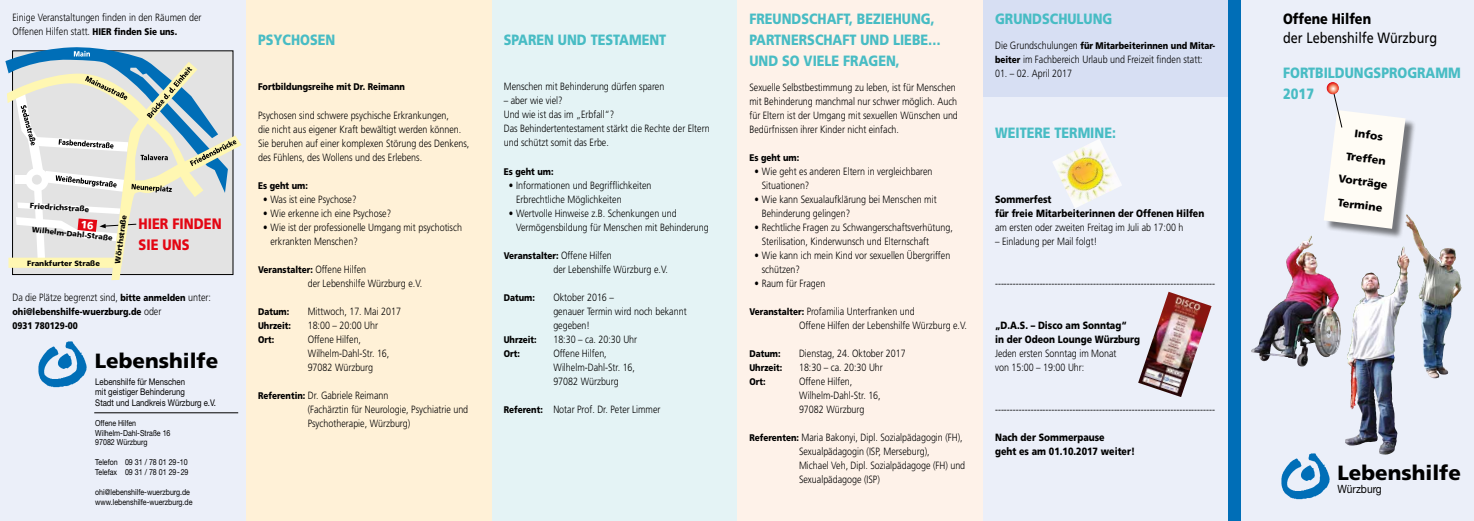
<style>
.page{position:relative;width:1474px;height:521px;background:#fff}
.page>*{position:absolute;margin:0;border:0;box-sizing:border-box;transform-origin:0 0}
.t1{font:900 20.56px "Frutiger";color:#000}
.t2{font:900 15.14px/21.3px "Frutiger";color:#e30613;scale:.85 1}
.t3{font:900 14.88px/21px "Frutiger";color:#48bcc4;scale:.85 1}
.t4{font:14.88px "Frutiger";color:#000;scale:.85 1}
.t5{font:900 14.88px "Frutiger";color:#000;scale:.85 1}
.t6{font:11.38px "Helvetica Neue";color:#000;scale:.9 1}
.t7{font:900 10.85px/23.5px "Frutiger";color:#000;text-align:center}
.t8{font:300 10.5px/14px "Frutiger";color:#000;scale:.85 1}
.t9{font:900 10.5px/14px "Frutiger";color:#000;scale:.85 1}
.t10{font:900 9.62px/14px "Frutiger";color:#000;scale:.85 1}
.t11{font:9.19px/10.5px "Helvetica Neue";color:#000;scale:.85 1}
.t12{font:8.31px/10px "Helvetica Neue";color:#000;scale:.85 1}
.t13{font:900 7.52px "Frutiger";color:#000}
.s1{font-weight:900;font-size:9.62px}
.s2{font-weight:300;font-size:10.5px}
</style>
<div class="page">
<div style="left:982px;top:96px;width:246px;height:425px;background:#ebeff9"></div>
<div style="left:982px;top:0;width:246px;height:96px;background:#d7dff3"></div>
<div style="left:737px;top:0;width:245px;height:521px;background:#fef2e9"></div>
<div style="left:491px;top:0;width:246px;height:521px;background:#e4f3f5"></div>
<div style="left:246px;top:0;width:245px;height:521px;background:#fff1d7"></div>
<div style="left:0;top:0;width:246px;height:521px;background:#ebeff9"></div>
<div style="left:1228px;top:0;width:245px;height:521px;background:#ebeff9"></div>
<div style="left:1228px;top:0;width:12px;height:521px;background:#006eb7"></div>
<img style="left:1281px;top:453px;width:49px;height:47px">
<img style="left:1251px;top:236px;width:89px;height:130px">
<img style="left:1345px;top:250px;width:57px;height:195px">
<img style="left:1405px;top:225px;width:56px;height:153px">
<div style="left:1325px;top:112px;width:90px;height:127px;background:#000;opacity:.5"></div>
<svg style="left:1324px;top:83px;width:81px;height:146px"></svg>
<div style="left:1326px;top:82px;width:12px;height:12px;border:1px solid #fff;border-radius:50%"></div>
<img style="left:38px;top:341px;width:49px;height:47px">
<hr style="left:94px;top:413px;width:144px;height:1px;background:#000">
<svg style="left:5px;top:47px;width:223px;height:20px"></svg>
<svg style="left:74px;top:51px;width:16px;height:6px"></svg>
<svg style="left:7px;top:62px;width:235px;height:218px"></svg>
<img style="left:1053px;top:139px;width:69px;height:69px">
<img style="left:1138px;top:292px;width:73px;height:105px">
<svg style="left:8px;top:67px;width:228px;height:201px;background:#d6dad5"></svg>
<p class="t8" style="left:12px;top:10px;width:224px">Einige Veranstaltungen finden in den Räumen der<br>Offenen Hilfen statt. <span class="s1">HIER finden Sie uns.</span></p>
<p class="t13" style="left:30px;top:201px;width:61px;rotate:3deg">Friedrichstraße</p>
<p class="t13" style="left:33px;top:225px;width:83px;rotate:6deg">Wilhelm-Dahl-Straße</p>
<p class="t13" style="left:113px;top:263px;width:51px;rotate:-82deg">Wörthstraße</p>
<h2 class="t2" style="left:138px;top:213px;width:99px">Hier finden<br>Sie uns</h2>
<p class="t13" style="left:27px;top:258px;width:74px">Frankfurter Straße</p>
<p class="t8" style="left:12px;top:290px;width:235px">Da die Plätze begrenzt sind, <span class="s1">bitte anmelden</span> unter:</p>
<p class="t10" style="left:12px;top:304px;width:177px">ohi@lebenshilfe-wuerzburg.de <span class="s2">oder<br></span>0931 780129-00</p>
<h1 class="t1" style="left:95px;top:348px;width:125px">Lebenshilfe</h1>
<p class="t11" style="left:95px;top:376px;width:144px">Lebenshilfe für Menschen<br>mit geistiger Behinderung<br>Stadt und Landkreis Würzburg e.V.</p>
<p class="t12" style="left:95px;top:417px;width:90px">Offene Hilfen<br>Wilhelm-Dahl-Straße 16<br>97082 Würzburg</p>
<p class="t12" style="left:95px;top:457px;width:111px">Telefon 09 31 / 78 01 29-10<br>Telefax 09 31 / 78 01 29-29</p>
<p class="t12" style="left:95px;top:487px;width:116px">ohi@lebenshilfe-wuerzburg.de www.lebenshilfe-wuerzburg.de</p>
<h3 class="t3" style="left:258px;top:29px;width:92px">Psychosen</h3>
<p class="t10" style="left:258px;top:80px;width:174px">Fortbildungsreihe mit Dr. Reimann</p>
<p class="t8" style="left:258px;top:108px;width:250px">Psychosen sind schwere psychische Erkrankungen,<br>die nicht aus eigener Kraft bewältigt werden können.<br>Sie beruhen auf einer komplexen Störung des Denkens, des Fühlens, des Wollens und des Erlebens.</p>
<p class="t10" style="left:258px;top:178px;width:60px">Es geht um:</p>
<p class="t8" style="left:263px;top:192px;width:111px">• Was ist eine Psychose?</p>
<p class="t8" style="left:263px;top:206px;width:152px">• Wie erkenne ich eine Psychose?</p>
<p class="t8" style="left:270px;top:220px;width:227px;text-indent:-7px">• Wie ist der professionelle Umgang mit psychotisch erkrankten Menschen?</p>
<p class="t10" style="left:258px;top:262px;width:129px">Veranstalter: <span class="s2">Offene Hilfen</span></p>
<p class="t8" style="left:308px;top:276px;width:136px">der Lebenshilfe Würzburg e.V.</p>
<p class="t10" style="left:258px;top:304px;width:38px">Datum:</p>
<p class="t8" style="left:308px;top:304px;width:111px">Mittwoch, 17. Mai 2017</p>
<p class="t10" style="left:258px;top:318px;width:40px">Uhrzeit:</p>
<p class="t8" style="left:308px;top:318px;width:84px">18:00 – 20:00 Uhr</p>
<p class="t10" style="left:258px;top:332px;width:20px">Ort:</p>
<p class="t8" style="left:308px;top:332px;width:98px">Offene Hilfen,<br>Wilhelm-Dahl-Str. 16,<br>97082 Würzburg</p>
<p class="t8" style="left:308px;top:388px;width:190px;text-indent:-50px"><span class="s1">Referentin:</span> Dr. Gabriele Reimann<br>(Fachärztin für Neurologie, Psychiatrie und<br>Psychotherapie, Würzburg)</p>
<h3 class="t3" style="left:504px;top:29px;width:193px">Sparen und Testament</h3>
<p class="t8" style="left:504px;top:80px;width:190px">Menschen mit Behinderung dürfen sparen</p>
<p class="t8" style="left:504px;top:94px;width:244px">– aber wie viel?<br>Und wie ist das im „Erbfall“?<br>Das Behindertentestament stärkt die Rechte der Eltern und schützt somit das Erbe.</p>
<p class="t10" style="left:504px;top:164px;width:60px">Es geht um:</p>
<p class="t8" style="left:516px;top:178px;width:161px;text-indent:-7px">• Informationen und Begrifflichkeiten<br>Erbrechtliche Möglichkeiten</p>
<p class="t8" style="left:516px;top:206px;width:228px;text-indent:-7px">• Wertvolle Hinweise z.B. Schenkungen und<br>Vermögensbildung für Menschen mit Behinderung</p>
<p class="t10" style="left:504px;top:248px;width:129px">Veranstalter: <span class="s2">Offene Hilfen</span></p>
<p class="t8" style="left:553px;top:262px;width:136px">der Lebenshilfe Würzburg e.V.</p>
<p class="t10" style="left:504px;top:290px;width:38px">Datum:</p>
<p class="t8" style="left:553px;top:290px;width:158px">Oktober 2016 –<br>genauer Termin wird noch bekannt gegeben!</p>
<p class="t10" style="left:504px;top:332px;width:40px">Uhrzeit:</p>
<p class="t8" style="left:553px;top:332px;width:100px">18:30 – ca. 20:30 Uhr</p>
<p class="t10" style="left:504px;top:346px;width:20px">Ort:</p>
<p class="t8" style="left:553px;top:346px;width:98px">Offene Hilfen,<br>Wilhelm-Dahl-Str. 16,<br>97082 Würzburg</p>
<p class="t8" style="left:504px;top:402px;width:186px"><span class="s1">Referent:</span> Notar Prof. Dr. Peter Limmer</p>
<h3 class="t3" style="left:749px;top:8px;width:227px">Freundschaft, Bezieh ung,<br>Partnerschaft und Liebe… und so viele Fragen,</h3>
<p class="t8" style="left:749px;top:81px;width:247px">Sexuelle Selbstbestimmung zu leben, ist für Menschen mit Behinderung manchmal nur schwer möglich. Auch für Eltern ist der Umgang mit sexuellen Wünschen und Bedürfnissen ihrer Kinder nicht einfach.</p>
<p class="t10" style="left:749px;top:151px;width:60px">Es geht um:</p>
<p class="t8" style="left:761px;top:165px;width:202px;text-indent:-7px">• Wie geht es anderen Eltern in vergleichbaren<br>Situationen?</p>
<p class="t8" style="left:761px;top:193px;width:207px;text-indent:-7px">• Wie kann Sexualaufklärung bei Menschen mit<br>Behinderung gelingen?</p>
<p class="t8" style="left:761px;top:221px;width:226px;text-indent:-7px">• Rechtliche Fragen zu Schwangerschaftsverhütung,<br>Sterilisation, Kinderwunsch und Elternschaft</p>
<p class="t8" style="left:761px;top:249px;width:223px;text-indent:-7px">• Wie kann ich mein Kind vor sexuellen Übergriffen schützen?</p>
<p class="t8" style="left:754px;top:277px;width:85px">• Raum für Fragen</p>
<p class="t8" style="left:799px;top:305px;width:199px;text-indent:-50px"><span class="s1">Veranstalter:</span> Profamilia Unterfranken und<br>Offene Hilfen der Lebenshilfe Würzburg e.V.</p>
<p class="t10" style="left:749px;top:347px;width:38px">Datum:</p>
<p class="t8" style="left:799px;top:347px;width:127px">Dienstag, 24. Oktober 2017</p>
<p class="t10" style="left:749px;top:361px;width:40px">Uhrzeit:</p>
<p class="t8" style="left:799px;top:361px;width:100px">18:30 – ca. 20:30 Uhr</p>
<p class="t10" style="left:749px;top:375px;width:20px">Ort:</p>
<p class="t8" style="left:799px;top:375px;width:98px">Offene Hilfen,<br>Wilhelm-Dahl-Str. 16,<br>97082 Würzburg</p>
<p class="t8" style="left:799px;top:431px;width:197px;text-indent:-50px"><span class="s1">Referenten:</span> Maria Bakonyi, Dipl. Sozialpädagogin (FH), Sexualpädagogin (ISP, Merseburg),<br>Michael Veh, Dipl. Sozialpädagoge (FH) und Sexualpädagoge (ISP)</p>
<h3 class="t3" style="left:995px;top:8px;width:140px">Grundschulung</h3>
<p class="t10" style="left:995px;top:39px;width:260px"><span class="s2">Die Grundschulungen</span> für Mitarbeiterinnen und Mitar-</p>
<p class="t8" style="left:995px;top:53px;width:246px"><span class="s1">beiter</span> im Fachbereich Urlaub und Freizeit finden statt:</p>
<p class="t8" style="left:995px;top:67px;width:92px">01. – 02. April 2017</p>
<h3 class="t3" style="left:995px;top:122px;width:99px">Weitere TERMIN</h3>
<h3 class="t3" style="left:1104px;top:122px;width:15px">E:</h3>
<p class="t9" style="left:995px;top:192px;width:248px">Sommerfest<br>für freie Mitarbeiterinnen der Offenen Hilfen</p>
<p class="t8" style="left:995px;top:220px;width:223px">am ersten oder zweiten Freitag im Juli ab 17:00 h</p>
<p class="t8" style="left:995px;top:234px;width:122px">– Einladung per Mail folgt!</p>
<p class="t8" style="left:995px;top:276px;width:260px">--------------------------------------------------------------------------</p>
<p class="t9" style="left:995px;top:318px;width:172px">„D.A.S. – Disco am Sonntag“<br>in der Odeon Lounge Würzburg</p>
<p class="t8" style="left:995px;top:346px;width:144px">Jeden ersten Sonntag im Monat von 15:00 – 19:00 Uhr:</p>
<p class="t8" style="left:995px;top:402px;width:260px">--------------------------------------------------------------------------</p>
<p class="t9" style="left:995px;top:430px;width:166px">Nach der Sommerpause<br>geht es am 01.10.2017 weiter!</p>
<h3 class="t5" style="left:1283px;top:10px;width:105px">Offene Hilfen</h3>
<h3 class="t4" style="left:1283px;top:29px;width:183px">der Lebenshilfe Würzburg</h3>
<h3 class="t3" style="left:1283px;top:62px;width:210px">Fortbildungsprogramm<br>2017</h3>
<p class="t7" style="left:1345px;top:120px;width:51px;rotate:7deg">Infos<br>Treffen<br>Vorträge<br>Termine</p>
<h1 class="t1" style="left:1337px;top:460px;width:125px">Lebenshilfe</h1>
<p class="t6" style="left:1337px;top:482px;width:51px">Würzburg</p>
</div>
